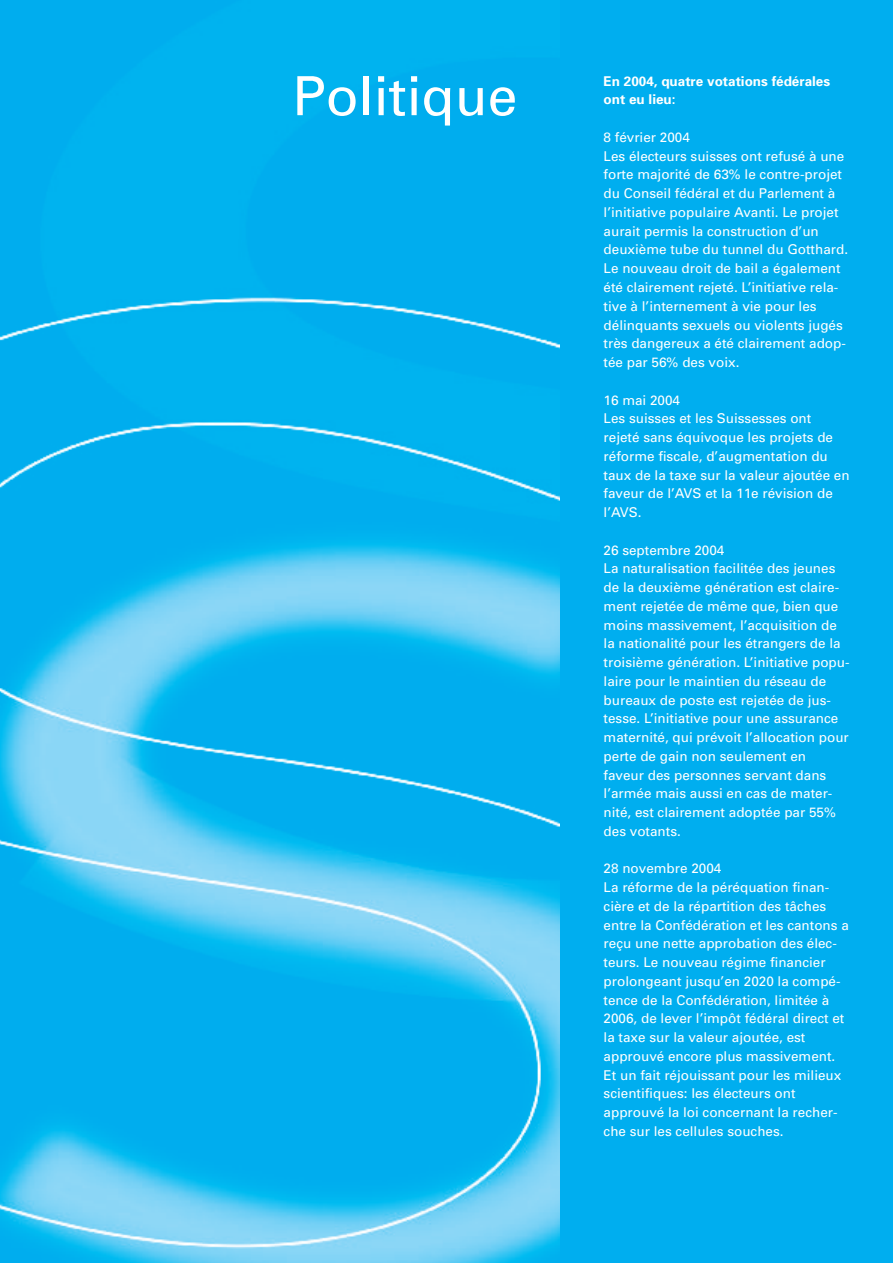
<style>
.page{position:relative;width:893px;height:1263px;background:#fff}
.page>*{position:absolute;margin:0;border:0;box-sizing:border-box;transform-origin:0 0}
.t1{font:54px "Univers";color:#fff}
.t2{font:13.5px/18.8px "Univers";color:#fff}
.t3{font:700 13.5px/18.8px "Univers";color:#fff}
</style>
<div class="page">
<img style="left:0;top:0;width:560px;height:1263px">
<div style="left:560px;top:0;width:333px;height:1263px;background:#00aeef"></div>
<p class="t1" style="left:293px;top:77px;width:226px">Politique</p>
<p class="t3" style="left:604px;top:73px;width:228px">En 2004, quatre votations fédérales ont eu lieu:</p>
<p class="t2" style="left:604px;top:129px;width:246px">8 février 2004<br>Les électeurs suisses ont refusé à une forte majorité de 63% le contre-projet du Conseil fédéral et du Parlement à l’initiative populaire Avanti. Le projet aurait permis la construction d’un deuxième tube du tunnel du Gotthard.<br>Le nouveau droit de bail a également été clairement rejeté. L’initiative rela&shy;tive à l’internement à vie pour les délinquants sexuels ou violents jugés très dangereux a été clairement adop&shy;tée par 56% des voix.</p>
<p class="t2" style="left:604px;top:391px;width:248px">16 mai 2004<br>Les suisses et les Suissesses ont rejeté sans équivoque les projets de réforme fiscale, d’augmentation du taux de la taxe sur la valeur ajoutée en faveur de l’AVS et la 11e révision de l’AVS.</p>
<p class="t2" style="left:604px;top:541px;width:247px">26 septembre 2004<br>La naturalisation facilitée des jeunes de la deuxième génération est claire&shy;ment rejetée de même que, bien que moins massivement, l’acquisition de la nationalité pour les étrangers de la troisième génération. L’initiative popu&shy;laire pour le maintien du réseau de bureaux de poste est rejetée de jus&shy;tesse. L’initiative pour une assurance maternité, qui prévoit l’allocation pour perte de gain non seulement en faveur des personnes servant dans l’armée mais aussi en cas de mater&shy;nité, est clairement adoptée par 55% des votants.</p>
<p class="t2" style="left:604px;top:860px;width:247px">28 novembre 2004<br>La réforme de la péréquation finan&shy;cière et de la répartition des tâches entre la Confédération et les cantons a reçu une nette approbation des élec&shy;teurs. Le nouveau régime financier prolongeant jusqu’en 2020 la compé&shy;tence de la Confédération, limitée à 2006, de lever l’impôt fédéral direct et la taxe sur la valeur ajoutée, est approuvé encore plus massivement.<br>Et un fait réjouissant pour les milieux scientifiques: les électeurs ont approuvé la loi concernant la recher&shy;che sur les cellules souches.</p>
</div>
